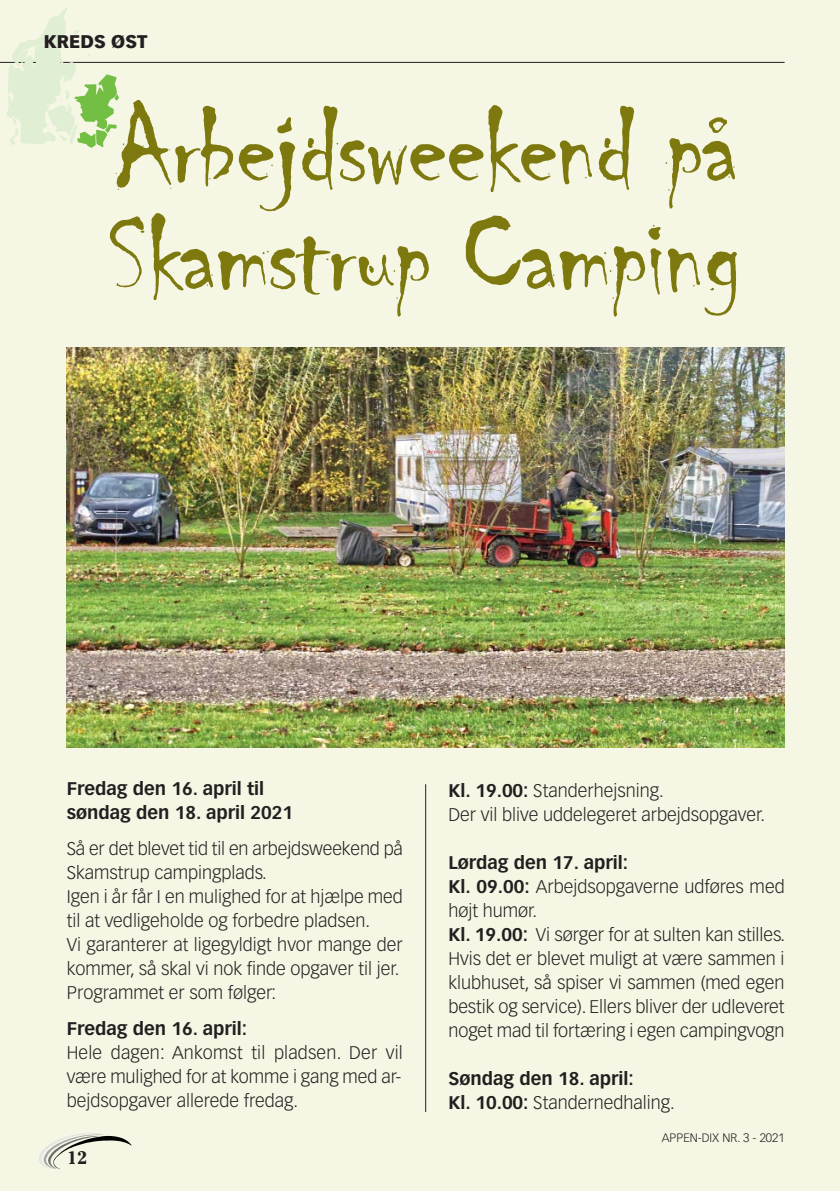
<style>
.page{position:relative;width:840px;height:1191px;background:#fff}
.page>*{position:absolute;margin:0;border:0;box-sizing:border-box;transform-origin:0 0}
.t1{font:120px/108px "Chiller Com";letter-spacing:-.02em;color:#7d790f}
.t2{font:300 18px/24px "Vectora LH";color:#231f20}
.t3{font:700 18px/24px "Vectora LH";color:#231f20}
.t4{font:900 18px "Vectora LH";color:#231f20}
.t5{font:700 18px "Cheltenham";color:#231f20}
.t6{font:300 12px "Vectora LH";color:#231f20}
.s1{font-weight:700}
.s2{font-weight:300}
</style>
<div class="page">
<div style="left:0;top:0;width:839px;height:1191px;background:#f6f6e4"></div>
<hr style="left:0;top:62px;width:784px;height:1px;background:#231f20">
<hr style="left:425px;top:784px;width:1px;height:328px;background:#231f20">
<svg style="left:39px;top:1133px;width:93px;height:36px"></svg>
<svg style="left:6px;top:7px;width:113px;height:141px"></svg>
<img style="left:67px;top:348px;width:717px;height:399px">
<p class="t4" style="left:44px;top:34px;width:105px">KREDS ØST</p>
<h1 class="t1" style="left:109px;top:103px;width:634px">Arbejdsweekend på<br>Skamstrup Camping</h1>
<p class="t3" style="left:67px;top:777px;width:228px">Fredag den 16. april til søndag den 18. april 2021</p>
<p class="t2" style="left:67px;top:837px;width:337px">Så er det blevet tid til en arbejdsweekend på Skamstrup campingplads.<br>Igen i år får I en mulighed for at hjælpe med til at vedligeholde og forbedre pladsen.<br>Vi garanterer at ligegyldigt hvor mange der kommer, så skal vi nok finde opgaver til jer.<br>Programmet er som følger:</p>
<p class="t3" style="left:67px;top:1017px;width:182px">Fredag den 16. april:</p>
<p class="t2" style="left:67px;top:1041px;width:337px;text-align:justify">Hele dagen: Ankomst til pladsen. Der vil være mulighed for at komme i gang med ar&shy;bejdsopgaver allerede fredag.</p>
<p class="t5" style="left:67px;top:1151px;width:22px">12</p>
<p class="t2" style="left:448px;top:779px;width:318px"><span class="s1">Kl. 19.00:</span> Standerhejsning.<br>Der vil blive uddelegeret arbejdsopgaver.</p>
<p class="t2" style="left:448px;top:851px;width:338px"><span class="s1">Lørdag den 17. april:<br>Kl. 09.00:</span> Arbejdsopgaverne udføres med højt humør.<br><span class="s1">Kl. 19.00:</span> Vi sørger for at sulten kan stilles.<br>Hvis det er blevet muligt at være sammen i klubhuset, så spiser vi sammen (med egen bestik og service). Ellers bliver der udleveret noget mad til fortæring i egen campingvogn</p>
<p class="t3" style="left:448px;top:1067px;width:228px">Søndag den 18. april:<br>Kl. 10.00: <span class="s2">Standernedhaling.</span></p>
<p class="t6" style="left:661px;top:1132px;width:124px">APPEN-DIX NR. 3 - 2021</p>
</div>
